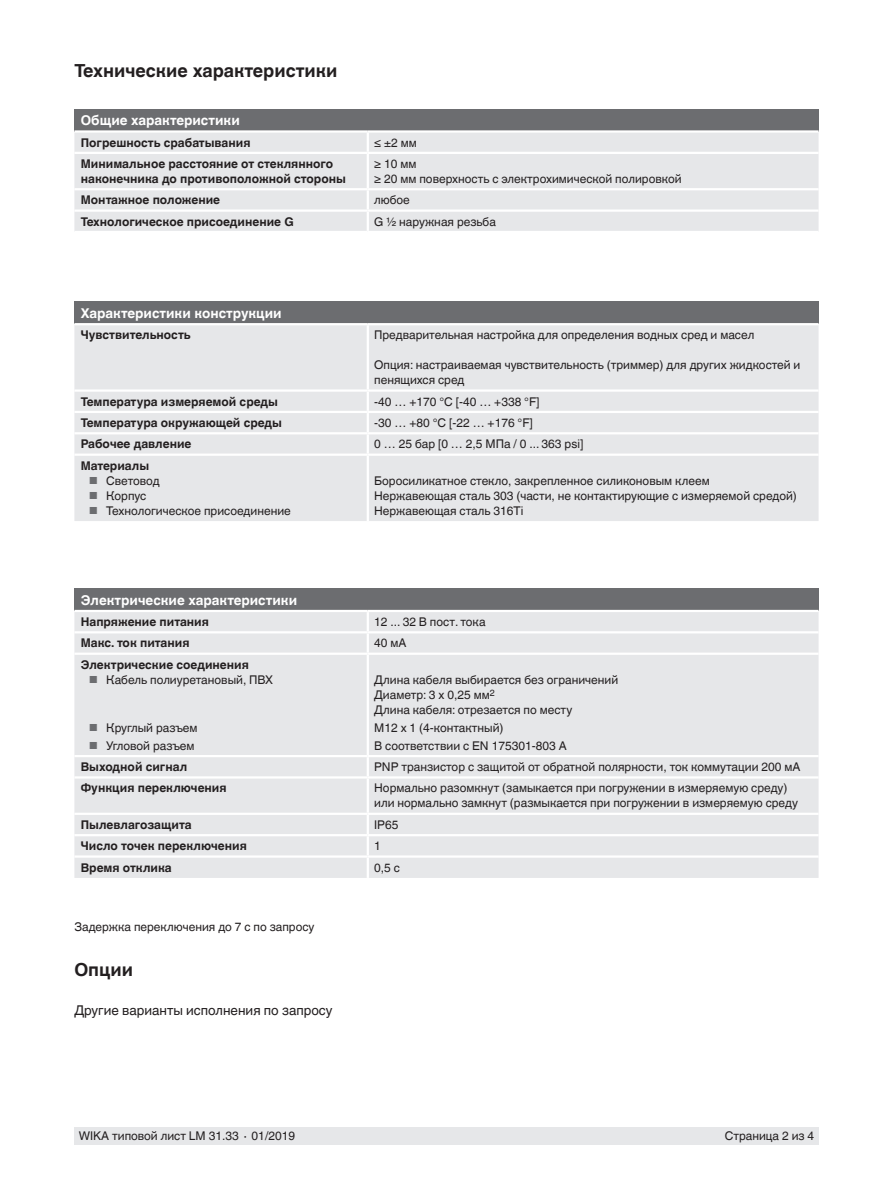
<style>
.page{position:relative;width:893px;height:1188px;background:#fff}
.page>*{position:absolute;margin:0;border:0;box-sizing:border-box;transform-origin:0 0}
.t1{font:700 18px "Helvetica World";color:#231f20}
.t2{font:700 13.5px "Helvetica World";color:#fff}
.t3{font:13.5px "Helvetica World";color:#231f20}
.t4{font:12px/15px "Helvetica World";color:#231f20}
.t5{font:700 12px/15px "Helvetica World";color:#231f20}
.s1{font-size:10.2px;color:#6c6d70}
</style>
<div class="page">
<div style="left:74px;top:1128px;width:745px;height:17px;background:#e6e7e9"></div>
<div style="left:74px;top:109px;width:745px;height:23px;background:#6c6d70"></div>
<svg style="left:74px;top:133px;width:745px;height:98px;background:#e7e8ea"></svg>
<hr style="left:74px;top:130px;width:294px;height:3px;background:#fff">
<hr style="left:368px;top:130px;width:451px;height:3px;background:#fff">
<div style="left:74px;top:302px;width:745px;height:22px;background:#6c6d70"></div>
<div style="left:74px;top:325px;width:745px;height:196px;background:#e6e7e9"></div>
<hr style="left:367px;top:325px;width:2px;height:64px;background:#fff">
<hr style="left:74px;top:389px;width:294px;height:3px;background:#fff">
<hr style="left:368px;top:389px;width:451px;height:3px;background:#fff">
<hr style="left:74px;top:411px;width:294px;height:2px;background:#fff">
<hr style="left:368px;top:411px;width:451px;height:2px;background:#fff">
<svg style="left:367px;top:392px;width:2px;height:40px"></svg>
<hr style="left:74px;top:432px;width:294px;height:2px;background:#fff">
<hr style="left:368px;top:432px;width:451px;height:2px;background:#fff">
<hr style="left:367px;top:434px;width:2px;height:20px;background:#fff">
<hr style="left:74px;top:454px;width:294px;height:2px;background:#fff">
<hr style="left:368px;top:454px;width:451px;height:2px;background:#fff">
<hr style="left:367px;top:456px;width:2px;height:65px;background:#fff">
<hr style="left:74px;top:323px;width:294px;height:2px;background:#fff">
<hr style="left:368px;top:323px;width:451px;height:2px;background:#fff">
<div style="left:74px;top:589px;width:745px;height:22px;background:#6c6d70"></div>
<div style="left:74px;top:612px;width:745px;height:266px;background:#e6e7e9"></div>
<svg style="left:367px;top:612px;width:2px;height:19px"></svg>
<hr style="left:74px;top:631px;width:294px;height:2px;background:#fff">
<hr style="left:368px;top:631px;width:451px;height:2px;background:#fff">
<hr style="left:367px;top:633px;width:2px;height:20px;background:#fff">
<hr style="left:74px;top:653px;width:294px;height:2px;background:#fff">
<hr style="left:368px;top:653px;width:451px;height:2px;background:#fff">
<hr style="left:367px;top:655px;width:2px;height:100px;background:#fff">
<hr style="left:74px;top:755px;width:294px;height:2px;background:#fff">
<hr style="left:368px;top:755px;width:451px;height:2px;background:#fff">
<svg style="left:367px;top:757px;width:2px;height:19px"></svg>
<hr style="left:74px;top:776px;width:294px;height:3px;background:#fff">
<hr style="left:368px;top:776px;width:451px;height:3px;background:#fff">
<hr style="left:367px;top:779px;width:2px;height:34px;background:#fff">
<hr style="left:74px;top:813px;width:294px;height:2px;background:#fff">
<hr style="left:368px;top:813px;width:451px;height:2px;background:#fff">
<hr style="left:74px;top:834px;width:294px;height:2px;background:#fff">
<hr style="left:368px;top:834px;width:451px;height:2px;background:#fff">
<svg style="left:367px;top:815px;width:2px;height:40px"></svg>
<hr style="left:367px;top:858px;width:2px;height:20px;background:#fff">
<hr style="left:74px;top:610px;width:294px;height:2px;background:#fff">
<hr style="left:368px;top:610px;width:451px;height:2px;background:#fff">
<hr style="left:74px;top:855px;width:294px;height:3px;background:#fff">
<hr style="left:368px;top:855px;width:451px;height:3px;background:#fff">
<h1 class="t1" style="left:74px;top:60px;width:265px">Технические характеристики</h1>
<p class="t2" style="left:81px;top:113px;width:161px">Общие характеристики</p>
<p class="t5" style="left:81px;top:135px;width:171px">Погрешность срабатывания</p>
<p class="t4" style="left:374px;top:135px;width:44px">≤ ±2 мм</p>
<p class="t5" style="left:81px;top:156px;width:267px">Минимальное расстояние от стеклянного наконечника до противоположной стороны</p>
<p class="t4" style="left:374px;top:156px;width:309px">≥ 10 мм<br>≥ 20 мм поверхность с электрохимической полировкой</p>
<p class="t5" style="left:81px;top:193px;width:141px">Монтажное положение</p>
<p class="t4" style="left:374px;top:193px;width:37px">любое</p>
<p class="t5" style="left:81px;top:214px;width:214px">Технологическое присоединение G</p>
<p class="t4" style="left:374px;top:214px;width:123px">G ½ наружная резьба</p>
<p class="t2" style="left:81px;top:305px;width:202px">Характеристики конструкции</p>
<p class="t5" style="left:81px;top:328px;width:111px">Чувствительность</p>
<p class="t4" style="left:374px;top:328px;width:382px">Предварительная настройка для определения водных сред и масел</p>
<p class="t4" style="left:374px;top:358px;width:428px">Опция: настраиваемая чувствительность (триммер) для других жидкостей и пенящихся сред</p>
<p class="t5" style="left:81px;top:394px;width:199px">Температура измеряемой среды</p>
<p class="t4" style="left:374px;top:394px;width:167px">-40 … +170 °C [-40 … +338 °F]</p>
<p class="t5" style="left:81px;top:415px;width:203px">Температура окружающей среды</p>
<p class="t4" style="left:374px;top:415px;width:160px">-30 … +80 °C [-22 … +176 °F]</p>
<p class="t5" style="left:81px;top:437px;width:112px">Рабочее давление</p>
<p class="t4" style="left:374px;top:437px;width:211px">0 … 25 бар [0 … 2,5 МПа / 0 ... 363 psi]</p>
<p class="t5" style="left:81px;top:458px;width:70px">Материалы</p>
<p class="t4" style="left:89px;top:473px;width:72px"><span class="s1">■</span> Световод</p>
<p class="t4" style="left:89px;top:488px;width:59px"><span class="s1">■</span> Корпус</p>
<p class="t4" style="left:89px;top:503px;width:203px"><span class="s1">■</span> Технологическое присоединение</p>
<p class="t4" style="left:374px;top:473px;width:424px">Боросиликатное стекло, закрепленное силиконовым клеем<br>Нержавеющая сталь 303 (части, не контактирующие с измеряемой средой)<br>Нержавеющая сталь 316Ti</p>
<p class="t2" style="left:81px;top:592px;width:218px">Электрические характеристики</p>
<p class="t5" style="left:81px;top:614px;width:130px">Напряжение питания</p>
<p class="t4" style="left:374px;top:614px;width:113px">12 ... 32 В пост. тока</p>
<p class="t5" style="left:81px;top:636px;width:110px">Макс. ток питания</p>
<p class="t4" style="left:374px;top:636px;width:34px">40 мА</p>
<p class="t5" style="left:81px;top:657px;width:170px">Электрические соединения</p>
<p class="t4" style="left:89px;top:672px;width:185px"><span class="s1">■</span> Кабель полиуретановый, ПВХ</p>
<p class="t4" style="left:89px;top:720px;width:110px"><span class="s1">■</span> Круглый разъем</p>
<p class="t4" style="left:89px;top:738px;width:107px"><span class="s1">■</span> Угловой разъем</p>
<p class="t4" style="left:374px;top:672px;width:246px">Длина кабеля выбирается без ограничений<br>Диаметр: 3 x 0,25 мм<sup>2<br></sup>Длина кабеля: отрезается по месту</p>
<p class="t4" style="left:374px;top:719px;width:194px;line-height:18px">M12 x 1 (4-контактный)<br>В соответствии с EN 175301-803 A</p>
<p class="t5" style="left:81px;top:759px;width:108px">Выходной сигнал</p>
<p class="t4" style="left:374px;top:759px;width:428px">PNP транзистор с защитой от обратной полярности, ток коммутации 200 мА</p>
<p class="t5" style="left:81px;top:781px;width:147px">Функция переключения</p>
<p class="t4" style="left:374px;top:781px;width:425px">Нормально разомкнут (замыкается при погружении в измеряемую среду) или нормально замкнут (размыкается при погружении в измеряемую среду</p>
<p class="t5" style="left:81px;top:817px;width:112px">Пылевлагозащита</p>
<p class="t4" style="left:374px;top:817px;width:26px">IP65</p>
<p class="t5" style="left:81px;top:839px;width:168px">Число точек переключения</p>
<p class="t4" style="left:374px;top:839px;width:8px">1</p>
<p class="t5" style="left:81px;top:860px;width:93px">Время отклика</p>
<p class="t4" style="left:374px;top:860px;width:27px">0,5 с</p>
<p class="t4" style="left:74px;top:919px;width:242px">Задержка переключения до 7 с по запросу</p>
<h1 class="t1" style="left:74px;top:960px;width:60px">Опции</h1>
<p class="t3" style="left:74px;top:1003px;width:260px">Другие варианты исполнения по запросу</p>
<p class="t4" style="left:79px;top:1129px;width:218px">WIKA типовой лист LM 31.33 ∙ 01/2019</p>
<p class="t4" style="left:725px;top:1129px;width:91px">Страница 2 из 4</p>
</div>
